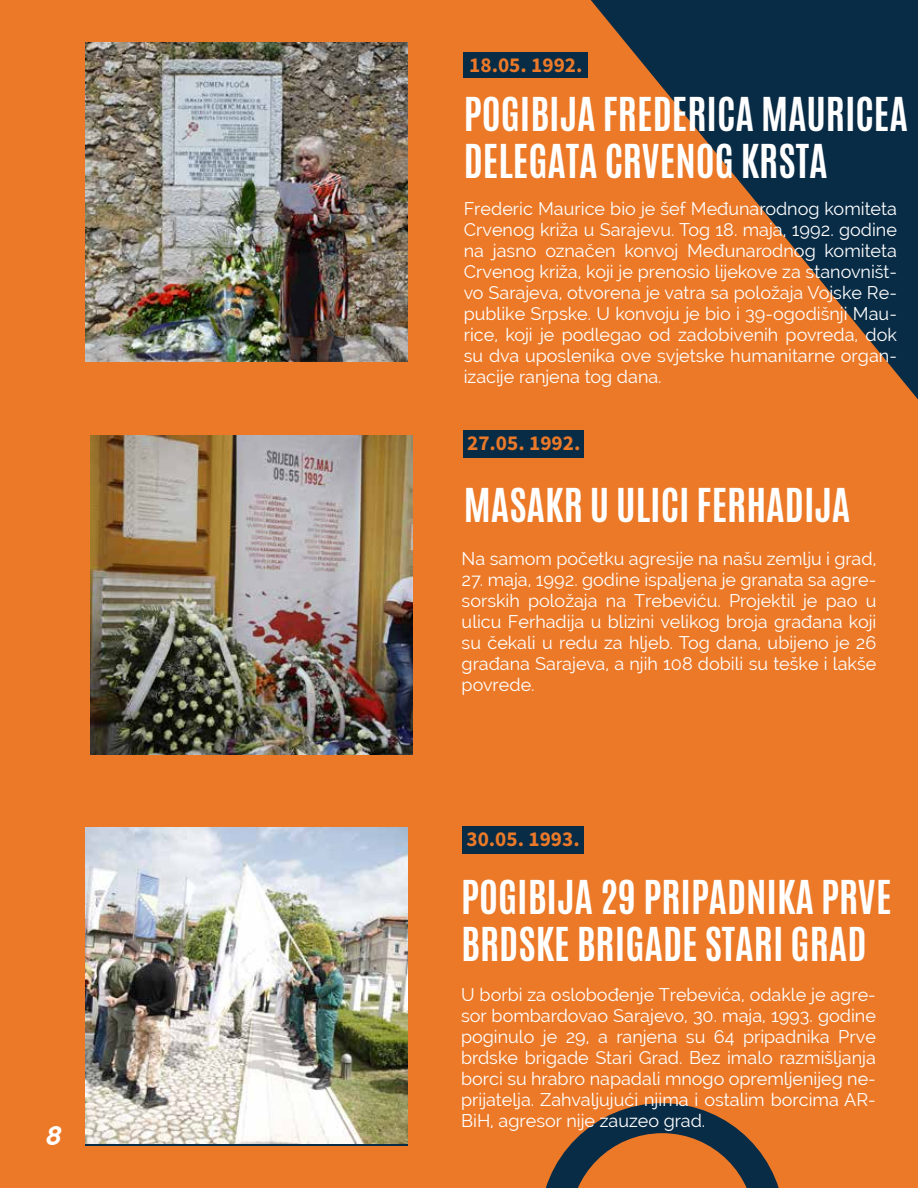
<style>
.page{position:relative;width:918px;height:1188px;background:#eb7928}
.page>*{position:absolute;margin:0;border:0;box-sizing:border-box;transform-origin:0 0}
.t1{font:700 39px/46.8px "Antonio";color:#fff}
.t2{font:italic 700 27px "Raleway";color:#fff}
.t3{font:700 21.3px "Source Sans Pro";color:#eb7928}
.t4{font:18px/21px "Raleway";color:#fff;text-align:justify}
</style>
<div class="page">
<svg style="left:591px;top:0;width:327px;height:399px"></svg>
<img style="left:85px;top:827px;width:323px;height:317px">
<div style="left:462px;top:826px;width:122px;height:27px;background:#092c46"></div>
<img style="left:85px;top:43px;width:323px;height:318px">
<img style="left:90px;top:435px;width:323px;height:319px">
<div style="left:464px;top:52px;width:124px;height:25px;background:#092c46"></div>
<div style="left:464px;top:431px;width:120px;height:27px;background:#092c46"></div>
<svg style="left:546px;top:1103px;width:233px;height:85px"></svg>
<h2 class="t2" style="left:46px;top:1115px;width:17px">8</h2>
<p class="t3" style="left:469px;top:51px;width:115px">18.05. 1992.</p>
<h1 class="t1" style="left:464px;top:91px;width:446px">POGIBIJA FREDERICA MAURICEA<br>DELEGATA CRVENOG KRSTA</h1>
<p class="t4" style="left:464px;top:198px;width:435px">Frederic Maurice bio je šef Međunarodnog komiteta Crvenog križa u Sarajevu. Tog 18. maja, 1992. godine na jasno označen konvoj Međunarodnog komiteta Crvenog križa, koji je prenosio lijekove za stanovništ&shy;vo Sarajeva, otvorena je vatra sa položaja Vojske Re&shy;publike Srpske. U konvoju je bio i 39-ogodišnji Mau&shy;rice, koji je podlegao od zadobivenih povreda, dok su dva uposlenika ove svjetske humanitarne organ&shy;izacije ranjena tog dana.</p>
<p class="t3" style="left:467px;top:429px;width:115px">27.05. 1992.</p>
<h1 class="t1" style="left:464px;top:483px;width:388px">MASAKR U ULICI FERHADIJA</h1>
<p class="t4" style="left:462px;top:548px;width:416px">Na samom početku agresije na našu zemlju i grad,</p>
<p class="t4" style="left:462px;top:569px;width:416px">27. maja, 1992. godine ispaljena je granata sa agre&shy;sorskih položaja na Trebeviću. Projektil je pao u ulicu Ferhadija u blizini velikog broja građana koji su čekali u redu za hljeb. Tog dana, ubijeno je 26 građana Sarajeva, a njih 108 dobili su teške i lakše povrede.</p>
<p class="t3" style="left:466px;top:825px;width:115px">30.05. 1993.</p>
<h1 class="t1" style="left:461px;top:875px;width:432px">POGIBIJA 29 PRIPADNIKA PRVE<br>BRDSKE BRIGADE STARI GRAD</h1>
<p class="t4" style="left:461px;top:984px;width:416px">U borbi za oslobođenje Trebevića, odakle je agre&shy;sor bombardovao Sarajevo, 30. maja, 1993. godine poginulo je 29, a ranjena su 64 pripadnika Prve brdske brigade Stari Grad. Bez imalo razmišljanja borci su hrabro napadali mnogo opremljenijeg ne&shy;prijatelja. Zahvaljujući njima i ostalim borcima AR-BiH, agresor nije zauzeo grad.</p>
</div>
